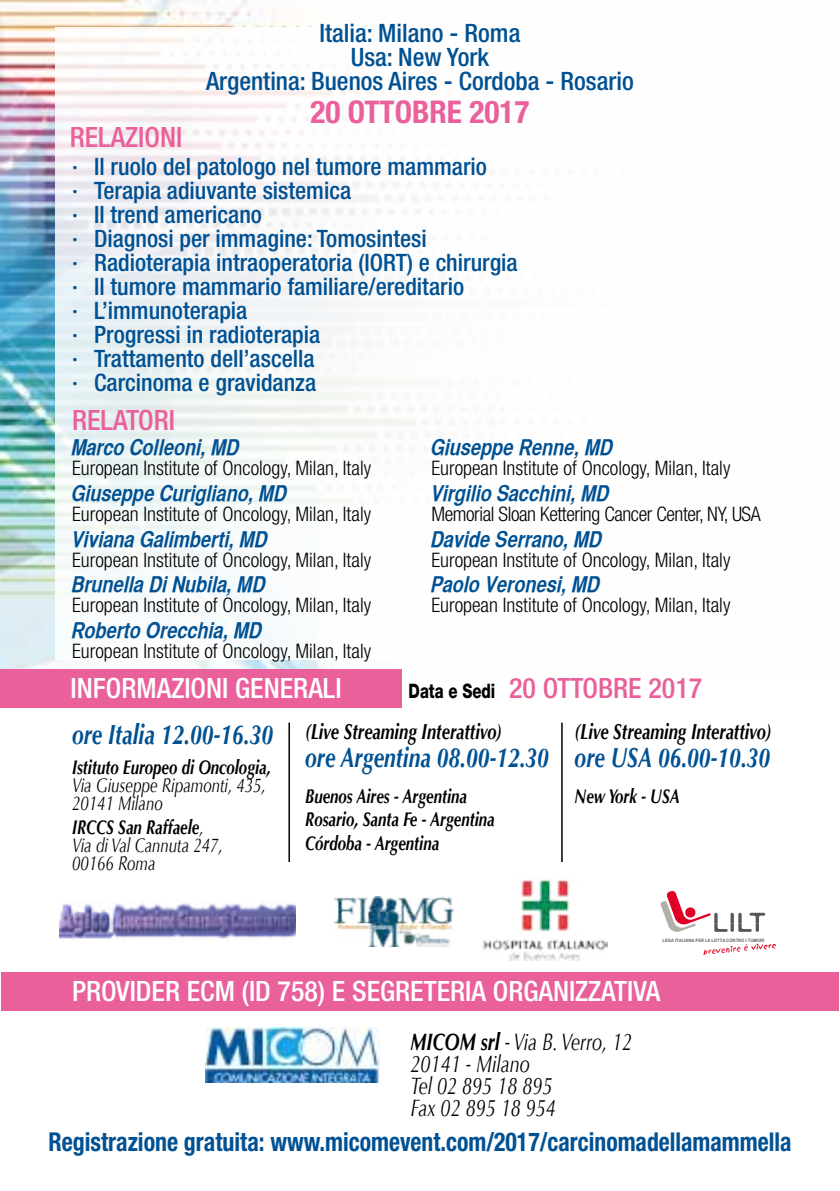
<style>
.page{position:relative;width:840px;height:1191px;background:#fff}
.page>*{position:absolute;margin:0;border:0;box-sizing:border-box;transform-origin:0 0}
.t1{font:700 condensed 31.2px "Helvetica Neue";color:#e9609b}
.t2{font:500 condensed 28px "Helvetica Neue";color:#fff}
.t3{font:italic 700 28px "Optima";color:#005193;scale:.75 1}
.t4{font:500 condensed 28px "Helvetica Neue";color:#e9609b}
.t5{font:700 condensed 26px "Helvetica Neue";color:#005193;scale:.92 1}
.t6{font:500 condensed 25.4px/24px "Helvetica Neue";color:#005193;text-align:center}
.t7{font:500 condensed 24px/24px "Helvetica Neue";color:#005193}
.t8{font:italic 24px/22px "Optima";color:#000;scale:.75 1}
.t9{font:italic 22px "Helvetica CY Bold";color:#005193}
.t10{font:italic 700 22px "Optima";color:#000;scale:.75 1}
.t11{font:300 condensed 20px "Helvetica Neue";color:#000}
.t12{font:italic 700 20px/23.6px "Optima";color:#000;scale:.75 1}
.t13{font:italic 20px/18px "Optima";color:#000;scale:.75 1}
.t14{font:300 condensed 20px "Helvetica Neue";letter-spacing:-.02em;color:#000}
.t15{font:4.6px "Arial Rounded MT Bold";color:#585854;scale:.9 1}
.s1{font-weight:800;font-stretch:normal;font-size:20px;color:#000}
.s2{font-weight:700}
</style>
<div class="page">
<img style="left:0;top:0;width:402px;height:679px">
<svg style="left:55px;top:27px;width:421px;height:632px"></svg>
<div style="left:0;top:669px;width:401px;height:39px;background:#e9609b"></div>
<div style="left:1px;top:972px;width:837px;height:38px;background:#e9609b"></div>
<img style="left:205px;top:1027px;width:174px;height:56px">
<hr style="left:561px;top:722px;width:1px;height:140px;background:#000">
<hr style="left:288px;top:722px;width:2px;height:140px;background:#000">
<img style="left:334px;top:896px;width:119px;height:50px">
<svg style="left:660px;top:891px;width:104px;height:41px"></svg>
<svg style="left:703px;top:943px;width:72px;height:12px"></svg>
<img style="left:483px;top:879px;width:123px;height:81px">
<img style="left:60px;top:903px;width:235px;height:36px">
<h2 class="t4" style="left:70px;top:120px;width:114px">RELAZIONI</h2>
<p class="t6" style="left:206px;top:21px;width:429px">Italia: Milano - Roma<br>Usa: New York<br>Argentina: Buenos Aires - Cordoba - Rosario</p>
<h1 class="t1" style="left:310px;top:93px;width:221px">20 OTTOBRE 2017</h1>
<p class="t7" style="left:72px;top:154px;width:447px">· Il ruolo del patologo nel tumore mammario<br>· Terapia adiuvante sistemica<br>· Il trend americano<br>· Diagnosi per immagine: Tomosintesi<br>· Radioterapia intraoperatoria (IORT) e chirurgia · Il tumore mammario familiare/ereditario<br>· L’immunoterapia<br>· Progressi in radioterapia<br>· Trattamento dell’ascella<br>· Carcinoma e gravidanza</p>
<h2 class="t4" style="left:72px;top:403px;width:104px">RELATORI</h2>
<p class="t9" style="left:72px;top:434px;width:169px">Marco Colleoni, MD</p>
<p class="t11" style="left:72px;top:456px;width:300px">European Institute of Oncology, Milan, Italy</p>
<p class="t9" style="left:72px;top:479px;width:217px">Giuseppe Curigliano, MD</p>
<p class="t11" style="left:72px;top:502px;width:300px">European Institute of Oncology, Milan, Italy</p>
<p class="t9" style="left:72px;top:525px;width:197px">Viviana Galimberti, MD</p>
<p class="t11" style="left:72px;top:548px;width:300px">European Institute of Oncology, Milan, Italy</p>
<p class="t9" style="left:72px;top:571px;width:195px">Brunella Di Nubila, MD</p>
<p class="t11" style="left:72px;top:593px;width:300px">European Institute of Oncology, Milan, Italy</p>
<p class="t9" style="left:72px;top:616px;width:192px">Roberto Orecchia, MD</p>
<p class="t11" style="left:72px;top:639px;width:300px">European Institute of Oncology, Milan, Italy</p>
<h2 class="t2" style="left:71px;top:671px;width:272px">INFORMAZIONI GENERALI</h2>
<p class="t9" style="left:431px;top:434px;width:183px">Giuseppe Renne, MD</p>
<p class="t11" style="left:431px;top:456px;width:300px">European Institute of Oncology, Milan, Italy</p>
<p class="t9" style="left:431px;top:479px;width:180px">Virgilio Sacchini, MD</p>
<p class="t14" style="left:431px;top:502px;width:331px">Memorial Sloan Kettering Cancer Center, NY, USA</p>
<p class="t9" style="left:431px;top:525px;width:173px">Davide Serrano, MD</p>
<p class="t11" style="left:431px;top:548px;width:300px">European Institute of Oncology, Milan, Italy</p>
<p class="t9" style="left:431px;top:571px;width:171px">Paolo Veronesi, MD</p>
<p class="t11" style="left:431px;top:593px;width:300px">European Institute of Oncology, Milan, Italy</p>
<h2 class="t4" style="left:408px;top:671px;width:295px"><span class="s1">Data e Sedi</span> 20 OTTOBRE 2017</h2>
<h2 class="t3" style="left:72px;top:717px;width:269px">ore Italia 12.00-16.30</h2>
<p class="t12" style="left:72px;top:755px;width:266px">Istituto Europeo di Oncologia,</p>
<p class="t13" style="left:72px;top:776px;width:259px">Via Giuseppe Ripamonti, 435,<br>20141 Milano</p>
<p class="t13" style="left:72px;top:818px;width:202px"><span class="s2">IRCCS San Raffaele</span>,<br>Via di Val Cannuta 247,<br>00166 Roma</p>
<p class="t10" style="left:305px;top:718px;width:264px">(Live Streaming Interattivo)</p>
<h2 class="t3" style="left:305px;top:741px;width:326px">ore Argentina 08.00-12.30</h2>
<p class="t12" style="left:305px;top:784px;width:254px">Buenos Aires - Argentina<br>Rosario, Santa Fe - Argentina<br>Córdoba - Argentina</p>
<p class="t10" style="left:574px;top:718px;width:264px">(Live Streaming Interattivo)</p>
<h2 class="t3" style="left:574px;top:741px;width:262px">ore USA 06.00-10.30</h2>
<p class="t12" style="left:574px;top:784px;width:142px">New York - USA</p>
<p class="t15" style="left:662px;top:937px;width:114px">LEGA ITALIANA PER LA LOTTA CONTRO I TUMORI</p>
<h2 class="t2" style="left:72px;top:974px;width:589px">PROVIDER ECM (ID 758) E SEGRETERIA ORGANIZZATIVA</h2>
<p class="t8" style="left:410px;top:1030px;width:297px"><span class="s2">MICOM srl</span> - Via B. Verro, 12<br>20141 - Milano<br>Tel 02 895 18 895<br>Fax 02 895 18 954</p>
<h3 class="t5" style="left:48px;top:1125px;width:808px">Registrazione gratuita: www.micomevent.com/2017/carcinomadellamammella</h3>
</div>
